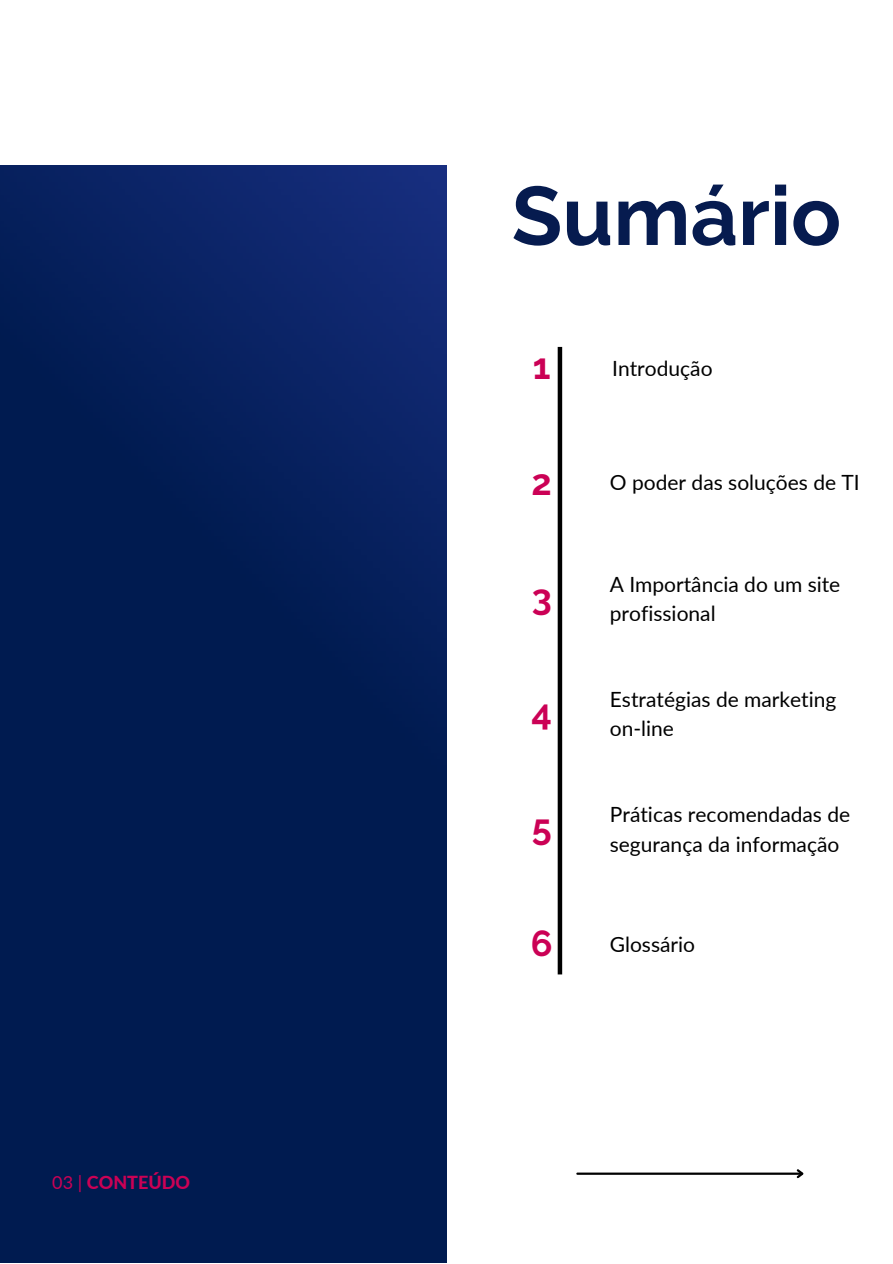
<style>
.page{position:relative;width:893px;height:1264px;background:#fff}
.page>*{position:absolute;margin:0;border:0;box-sizing:border-box;transform-origin:0 0}
.t1{font:700 82.65px "Raleway";color:#061b4f}
.t2{font:700 36px "Raleway";color:#cb0155}
.t3{font:21px/29.2px "Lato";color:#000}
.t4{font:800 18px "Lato";color:#cb0155}
.s1{font-weight:400}
</style>
<div class="page">
<img style="left:0;top:165px;width:446px;height:1097px">
<div style="left:557px;top:347px;width:5px;height:627px;background:#000"></div>
<hr style="left:577px;top:1172px;width:224px;height:2px;background:#000">
<svg style="left:794px;top:1169px;width:10px;height:10px"></svg>
<p class="t4" style="left:52px;top:1170px;width:139px"><span class="s1">03 |</span> CONTEÚDO</p>
<p class="t1" style="left:511px;top:167px;width:331px">Sumário</p>
<p class="t2" style="left:533px;top:345px;width:19px">1</p>
<p class="t2" style="left:531px;top:461px;width:22px">2</p>
<p class="t2" style="left:531px;top:576px;width:22px">3</p>
<p class="t2" style="left:531px;top:691px;width:22px">4</p>
<p class="t2" style="left:531px;top:806px;width:21px">5</p>
<p class="t2" style="left:530px;top:922px;width:23px">6</p>
<p class="t3" style="left:612px;top:353px;width:102px">Introdução</p>
<p class="t3" style="left:610px;top:467px;width:251px">O poder das soluções de TI</p>
<p class="t3" style="left:609px;top:569px;width:232px">A Importância do um site profissional</p>
<p class="t3" style="left:609px;top:684px;width:228px">Estratégias de marketing on-line</p>
<p class="t3" style="left:609px;top:799px;width:242px">Práticas recomendadas de segurança da informação</p>
<p class="t3" style="left:609px;top:929px;width:87px">Glossário</p>
</div>
